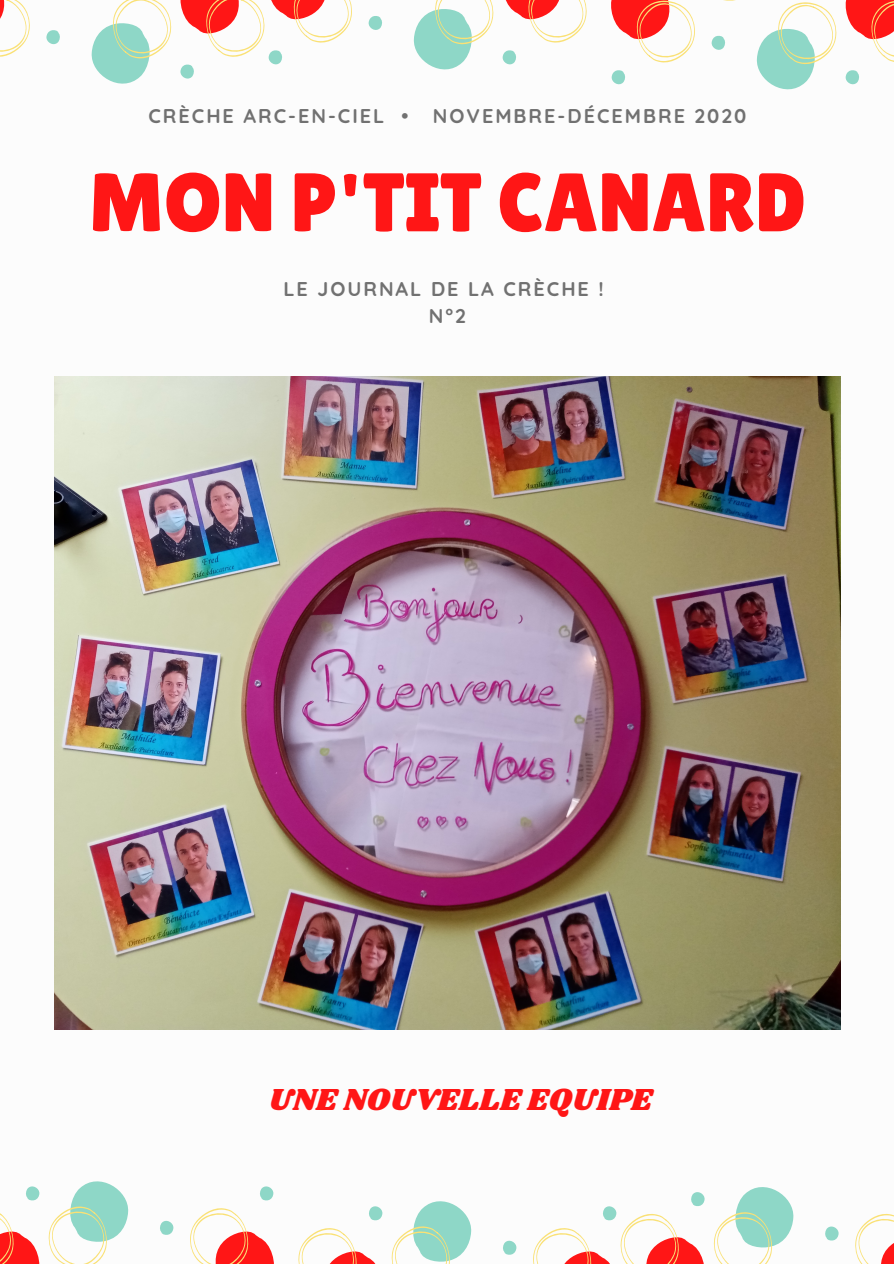
<style>
.page{position:relative;width:894px;height:1264px;background:#fff}
.page>*{position:absolute;margin:0;border:0;box-sizing:border-box;transform-origin:0 0}
.t1{font:82.8px "Lilita One";color:#ff1616}
.t2{font:31.5px "Shrikhand";color:#ff1616}
.t3{font:700 19.8px/27px "Quicksand";letter-spacing:.1em;color:#717171;text-align:center}
</style>
<div class="page">
<svg style="left:0;top:0;width:30px;height:57px"></svg>
<svg style="left:46px;top:30px;width:14px;height:15px"></svg>
<svg style="left:91px;top:0;width:261px;height:84px"></svg>
<svg style="left:368px;top:16px;width:14px;height:14px"></svg>
<svg style="left:413px;top:0;width:174px;height:69px"></svg>
<svg style="left:845px;top:70px;width:14px;height:15px"></svg>
<svg style="left:611px;top:0;width:225px;height:89px"></svg>
<svg style="left:845px;top:0;width:48px;height:62px"></svg>
<svg style="left:855px;top:1213px;width:38px;height:50px"></svg>
<svg style="left:825px;top:1226px;width:13px;height:14px"></svg>
<svg style="left:713px;top:1187px;width:81px;height:76px"></svg>
<svg style="left:533px;top:1192px;width:172px;height:71px"></svg>
<svg style="left:503px;top:1240px;width:13px;height:14px"></svg>
<svg style="left:369px;top:1206px;width:13px;height:14px"></svg>
<svg style="left:391px;top:1201px;width:81px;height:62px"></svg>
<svg style="left:298px;top:1228px;width:77px;height:35px"></svg>
<svg style="left:260px;top:1186px;width:13px;height:14px"></svg>
<svg style="left:190px;top:1208px;width:84px;height:55px"></svg>
<svg style="left:160px;top:1220px;width:14px;height:15px"></svg>
<svg style="left:26px;top:1186px;width:14px;height:14px"></svg>
<svg style="left:48px;top:1181px;width:81px;height:82px"></svg>
<svg style="left:0;top:1213px;width:40px;height:50px"></svg>
<img style="left:55px;top:376px;width:785px;height:653px">
<p class="t3" style="left:148px;top:102px;width:599px">CRÈCHE ARC-EN-CIEL • NOVEMBRE-DÉCEMBRE 2020</p>
<h1 class="t1" style="left:89px;top:155px;width:718px">MON P'TIT CANARD</h1>
<p class="t3" style="left:283px;top:275px;width:322px">LE JOURNAL DE LA CRÈCHE !<br>N°2</p>
<h2 class="t2" style="left:268px;top:1077px;width:385px">UNE NOUVELLE EQUIPE</h2>
</div>
